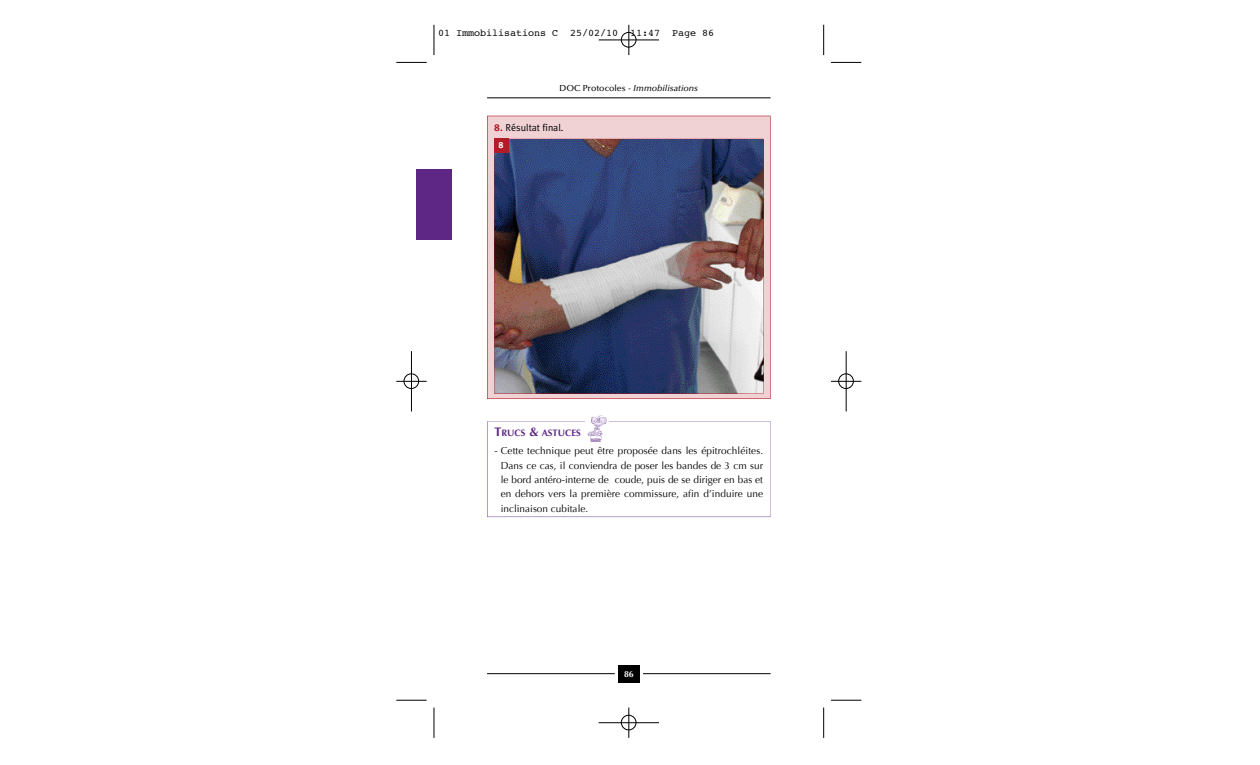
<style>
.page{position:relative;width:1260px;height:765px;background:#fff}
.page>*{position:absolute;margin:0;border:0;box-sizing:border-box;transform-origin:0 0}
.t1{font:10px/14.2px "Optima";letter-spacing:.01em;color:#000;text-align:justify}
.t2{font:10px "Courier";letter-spacing:-.005em;color:#000}
.t3{font:10px "Meta Plus Normal";color:#000}
.t4{font:700 9.38px "Optima";color:#5e2785}
.t5{font:italic 500 8.75px "Optima";color:#000}
.t6{font:700 8.75px "Optima";color:#fff}
.t7{font:700 8.75px "Meta Plus";color:#fff}
.s1{font-style:normal}
.s2{font-family:"Meta Plus";font-weight:700;color:#b21b27}
.s3{font-size:12.5px}
</style>
<div class="page">
<div style="left:618px;top:665px;width:21px;height:18px;background:#000"></div>
<hr style="left:487px;top:98px;width:284px;height:1px;background:#000">
<hr style="left:643px;top:673px;width:128px;height:1px;background:#000">
<hr style="left:487px;top:673px;width:128px;height:1px;background:#000">
<div style="left:416px;top:169px;width:36px;height:71px;background:#5e2785"></div>
<svg style="left:487px;top:116px;width:284px;height:283px;background:#ecc6c9"></svg>
<img style="left:494px;top:139px;width:270px;height:255px">
<div style="left:494px;top:139px;width:14px;height:14px;background:#b21b27"></div>
<svg style="left:487px;top:421px;width:284px;height:96px"></svg>
<div style="left:585px;top:414px;width:23px;height:27px;background:#fff"></div>
<img style="left:587px;top:415px;width:20px;height:26px">
<hr style="left:396px;top:62px;width:31px;height:1px;background:#000">
<hr style="left:434px;top:25px;width:1px;height:30px;background:#000">
<hr style="left:831px;top:62px;width:30px;height:1px;background:#000">
<hr style="left:823px;top:25px;width:1px;height:30px;background:#000">
<hr style="left:396px;top:700px;width:31px;height:1px;background:#000">
<hr style="left:434px;top:708px;width:1px;height:30px;background:#000">
<hr style="left:831px;top:700px;width:30px;height:1px;background:#000">
<hr style="left:823px;top:708px;width:1px;height:30px;background:#000">
<hr style="left:599px;top:40px;width:60px;height:1px;background:#000">
<hr style="left:629px;top:25px;width:1px;height:30px;background:#000">
<svg style="left:620px;top:32px;width:17px;height:16px"></svg>
<hr style="left:599px;top:723px;width:60px;height:1px;background:#000">
<hr style="left:629px;top:708px;width:1px;height:30px;background:#000">
<svg style="left:620px;top:714px;width:17px;height:17px"></svg>
<hr style="left:831px;top:381px;width:30px;height:1px;background:#000">
<hr style="left:846px;top:351px;width:1px;height:60px;background:#000">
<svg style="left:838px;top:373px;width:16px;height:16px"></svg>
<hr style="left:396px;top:381px;width:31px;height:1px;background:#000">
<hr style="left:411px;top:351px;width:1px;height:60px;background:#000">
<svg style="left:403px;top:373px;width:17px;height:16px"></svg>
<p class="t2" style="left:438px;top:28px;width:277px">01 Immobilisations C 25/02/10 11:47 Page 86</p>
<p class="t5" style="left:560px;top:84px;width:140px"><span class="s1">DOC Protocoles</span> - Immobilisations</p>
<p class="t3" style="left:494px;top:123px;width:71px"><span class="s2">8.</span> Résultat final.</p>
<p class="t7" style="left:499px;top:141px;width:7px">8</p>
<p class="t4" style="left:495px;top:427px;width:88px"><span class="s3">T</span>RUCS <span class="s3">&amp;</span> ASTUCES</p>
<p class="t1" style="left:501px;top:444px;width:264px;text-indent:-6px">- Cette technique peut être proposée dans les épitrochléites.<br>Dans ce cas, il conviendra de poser les bandes de 3 cm sur le bord antéro-interne de coude, puis de se diriger en bas et en dehors vers la première commissure, afin d’induire une inclinaison cubitale.</p>
<p class="t6" style="left:624px;top:668px;width:11px">86</p>
</div>
